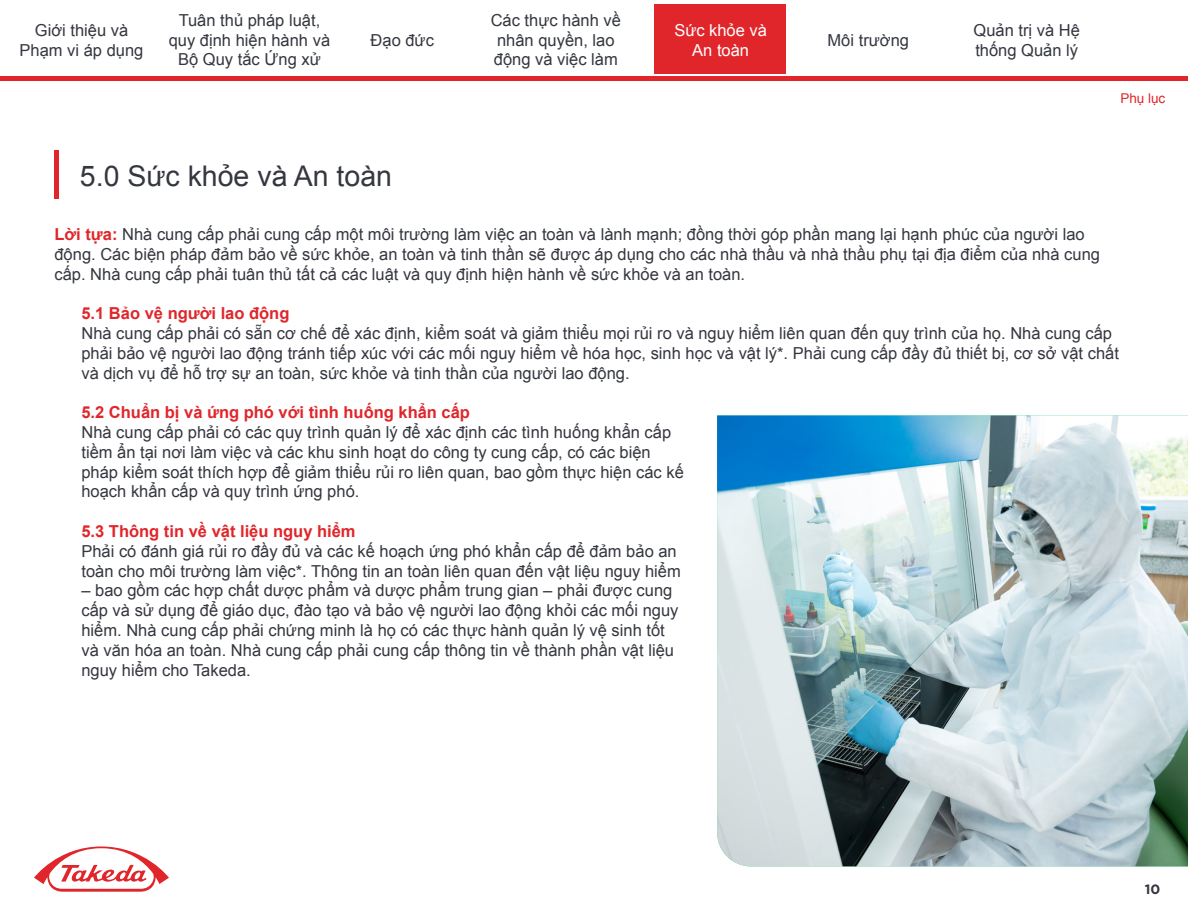
<style>
.page{position:relative;width:1188px;height:918px;background:#fff}
.page>*{position:absolute;margin:0;border:0;box-sizing:border-box;transform-origin:0 0}
.t1{font:28.5px "Arial";color:#34373f}
.t2{font:16.5px/19.8px "Arial";color:#34373f}
.t3{font:700 16.5px "Arial";color:#e0262a}
.t4{font:16.5px/19.8px "Arial";color:#fff;text-align:center}
.t5{font:13.5px "Arial";color:#e0262a}
.t6{font:700 13.5px "Gotham";color:#34373f}
.s1{font-weight:700;color:#e0262a}
</style>
<div class="page">
<div style="left:654px;top:4px;width:132px;height:70px;background:#e0262a"></div>
<svg style="left:34px;top:846px;width:135px;height:46px"></svg>
<hr style="left:0;top:77px;width:1188px;height:4px;background:#e0262a">
<img style="left:717px;top:416px;width:471px;height:450px">
<div style="left:54px;top:150px;width:5px;height:49px;background:#e0262a"></div>
<p class="t2" style="left:20px;top:20px;width:125px;text-align:center">Giới thiệu và<br>Phạm vi áp dụng</p>
<p class="t2" style="left:169px;top:10px;width:163px;text-align:center">Tuân thủ pháp luật, quy định hiện hành và<br>Bộ Quy tắc Ứng xử</p>
<p class="t2" style="left:371px;top:30px;width:65px">Đạo đức</p>
<h1 class="t1" style="left:80px;top:158px;width:314px">5.0 Sức khỏe và An toàn</h1>
<p class="t2" style="left:491px;top:10px;width:132px">Các thực hành về nhân quyền, lao động và việc làm</p>
<p class="t4" style="left:674px;top:20px;width:94px">Sức khỏe và<br>An toàn</p>
<p class="t2" style="left:828px;top:30px;width:83px">Môi trường</p>
<p class="t2" style="left:974px;top:21px;width:108px">Quản trị và Hệ thống Quản lý</p>
<p class="t5" style="left:1120px;top:90px;width:47px">Phụ lục</p>
<p class="t2" style="left:54px;top:225px;width:1047px"><span class="s1">Lời tựa:</span> Nhà cung cấp phải cung cấp một môi trường làm việc an toàn và lành mạnh; đồng thời góp phần mang lại hạnh phúc của người lao động. Các biện pháp đảm bảo về sức khỏe, an toàn và tinh thần sẽ được áp dụng cho các nhà thầu và nhà thầu phụ tại địa điểm của nhà cung cấp. Nhà cung cấp phải tuân thủ tất cả các luật và quy định hiện hành về sức khỏe và an toàn.</p>
<p class="t3" style="left:81px;top:303px;width:209px">5.1 Bảo vệ người lao động</p>
<p class="t2" style="left:81px;top:324px;width:1039px">Nhà cung cấp phải có sẵn cơ chế để xác định, kiểm soát và giảm thiểu mọi rủi ro và nguy hiểm liên quan đến quy trình của họ. Nhà cung cấp phải bảo vệ người lao động tránh tiếp xúc với các mối nguy hiểm về hóa học, sinh học và vật lý*. Phải cung cấp đầy đủ thiết bị, cơ sở vật chất và dịch vụ để hỗ trợ sự an toàn, sức khỏe và tinh thần của người lao động.</p>
<p class="t3" style="left:81px;top:402px;width:390px">5.2 Chuẩn bị và ứng phó với tình huống khẩn cấp</p>
<p class="t2" style="left:81px;top:423px;width:604px">Nhà cung cấp phải có các quy trình quản lý để xác định các tình huống khẩn cấp tiềm ẩn tại nơi làm việc và các khu sinh hoạt do công ty cung cấp, có các biện pháp kiểm soát thích hợp để giảm thiểu rủi ro liên quan, bao gồm thực hiện các kế hoạch khẩn cấp và quy trình ứng phó.</p>
<p class="t3" style="left:81px;top:520px;width:276px">5.3 Thông tin về vật liệu nguy hiểm</p>
<p class="t2" style="left:81px;top:541px;width:601px">Phải có đánh giá rủi ro đầy đủ và các kế hoạch ứng phó khẩn cấp để đảm bảo an toàn cho môi trường làm việc*. Thông tin an toàn liên quan đến vật liệu nguy hiểm</p>
<p class="t2" style="left:81px;top:581px;width:598px">– bao gồm các hợp chất dược phẩm và dược phẩm trung gian – phải được cung cấp và sử dụng để giáo dục, đào tạo và bảo vệ người lao động khỏi các mối nguy hiểm. Nhà cung cấp phải chứng minh là họ có các thực hành quản lý vệ sinh tốt và văn hóa an toàn. Nhà cung cấp phải cung cấp thông tin về thành phần vật liệu nguy hiểm cho Takeda.</p>
<p class="t6" style="left:1145px;top:880px;width:17px">10</p>
</div>
